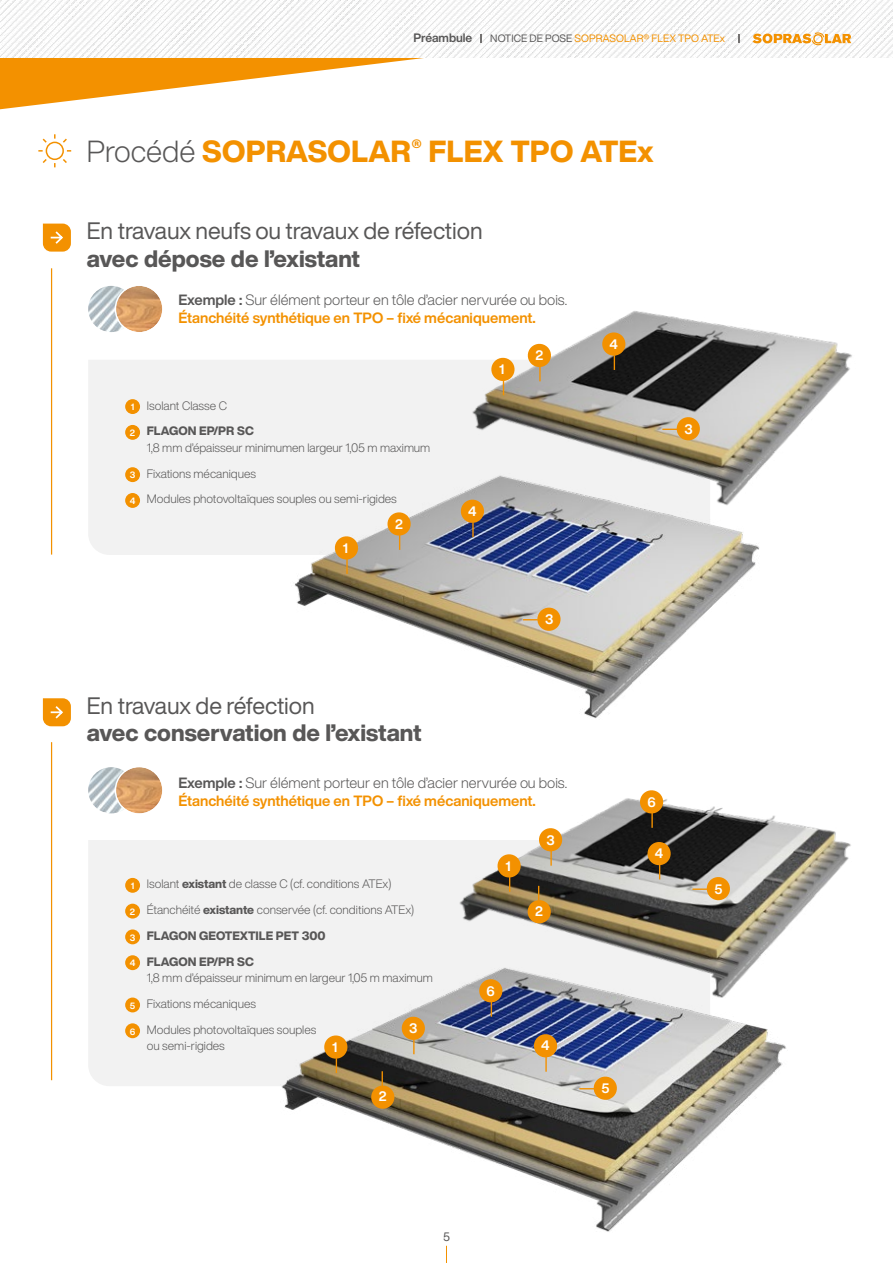
<style>
.page{position:relative;width:893px;height:1263px;background:#fff}
.page>*{position:absolute;margin:0;border:0;box-sizing:border-box;transform-origin:0 0}
.t1{font:800 30px "Helvetica Now Display";letter-spacing:.01em;color:#f39100}
.t2{font:23.4px "Helvetica Now Display";letter-spacing:-.01em;color:#585757}
.t3{font:800 23.4px "Helvetica Now Display";color:#585757}
.t4{font:300 14.7px/18px "Helvetica Now Display";color:#585757}
.t5{font:700 13.5px "Helvetica Now Display";color:#fff}
.t6{font:300 12px/25.8px "Helvetica Now Display";color:#585757}
.t7{font:700 12px "Helvetica Now Display";letter-spacing:-.005em;color:#585757}
.t8{font:12px "Helvetica Now Display";color:#585757}
.t9{font:10.5px "Helvetica Now Display";letter-spacing:.005em;color:#f39100}
.s1{color:#585757}
.s2{font-weight:300;color:#585757}
.s3{font-weight:700}
.s4{font-weight:700;color:#f39100}
.s5{font-weight:700;font-size:9px;color:#fff}
.s6{font-weight:800}
</style>
<div class="page">
<svg style="left:446px;top:1246px;width:1px;height:17px"></svg>
<svg style="left:0;top:58px;width:424px;height:51px"></svg>
<div style="left:88px;top:360px;width:375px;height:195px;background:#f2f2f2"></div>
<div style="left:88px;top:840px;width:364px;height:246px;background:#f2f2f2"></div>
<div style="left:125px;top:399px;width:15px;height:15px;background:#f39100;border-radius:50%"></div>
<div style="left:125px;top:425px;width:15px;height:15px;background:#f39100;border-radius:50%"></div>
<div style="left:125px;top:467px;width:15px;height:15px;background:#f39100;border-radius:50%"></div>
<div style="left:125px;top:493px;width:15px;height:15px;background:#f39100;border-radius:50%"></div>
<div style="left:125px;top:878px;width:15px;height:15px;background:#f39100;border-radius:50%"></div>
<div style="left:125px;top:904px;width:15px;height:14px;background:#f39100;border-radius:50%"></div>
<div style="left:125px;top:929px;width:15px;height:15px;background:#f39100;border-radius:50%"></div>
<div style="left:125px;top:955px;width:15px;height:15px;background:#f39100;border-radius:50%"></div>
<div style="left:125px;top:997px;width:15px;height:15px;background:#f39100;border-radius:50%"></div>
<div style="left:125px;top:1023px;width:15px;height:15px;background:#f39100;border-radius:50%"></div>
<svg style="left:38px;top:134px;width:34px;height:34px"></svg>
<img style="left:463px;top:311px;width:389px;height:162px">
<svg style="left:601px;top:331px;width:26px;height:39px"></svg>
<svg style="left:490px;top:357px;width:26px;height:38px"></svg>
<svg style="left:527px;top:343px;width:25px;height:38px"></svg>
<svg style="left:662px;top:416px;width:39px;height:25px"></svg>
<img style="left:290px;top:473px;width:469px;height:246px">
<svg style="left:460px;top:498px;width:25px;height:39px"></svg>
<svg style="left:334px;top:535px;width:25px;height:39px"></svg>
<svg style="left:523px;top:606px;width:39px;height:26px"></svg>
<svg style="left:386px;top:511px;width:26px;height:39px"></svg>
<img style="left:452px;top:798px;width:399px;height:169px">
<svg style="left:496px;top:827px;width:67px;height:97px"></svg>
<svg style="left:692px;top:876px;width:39px;height:25px"></svg>
<svg style="left:639px;top:790px;width:25px;height:38px"></svg>
<svg style="left:646px;top:841px;width:26px;height:38px"></svg>
<img style="left:280px;top:967px;width:506px;height:265px">
<svg style="left:323px;top:1034px;width:26px;height:39px"></svg>
<svg style="left:370px;top:1071px;width:26px;height:39px"></svg>
<svg style="left:401px;top:1015px;width:25px;height:39px"></svg>
<svg style="left:579px;top:1075px;width:39px;height:26px"></svg>
<svg style="left:478px;top:978px;width:26px;height:39px"></svg>
<svg style="left:533px;top:1033px;width:25px;height:39px"></svg>
<img style="left:88px;top:286px;width:46px;height:46px;border-radius:23px">
<img style="left:88px;top:767px;width:46px;height:46px;border-radius:23px">
<img style="left:116px;top:286px;width:46px;height:46px;border-radius:23px">
<div style="left:115px;top:284px;width:49px;height:49px;border:1px solid #fff;border-radius:50%"></div>
<img style="left:116px;top:767px;width:46px;height:46px;border-radius:23px">
<div style="left:115px;top:766px;width:49px;height:49px;border:1px solid #fff;border-radius:50%"></div>
<hr style="left:51px;top:268px;width:1px;height:287px;background:#f39100">
<hr style="left:51px;top:742px;width:1px;height:338px;background:#f39100">
<svg style="left:43px;top:224px;width:28px;height:28px"></svg>
<svg style="left:43px;top:698px;width:28px;height:28px"></svg>
<img style="left:0;top:0;width:893px;height:58px">
<svg style="left:752px;top:32px;width:99px;height:13px"></svg>
<p class="t7" style="left:413px;top:29px;width:60px">Préambule</p>
<p class="t9" style="left:490px;top:31px;width:236px"><span class="s1">NOTICE DE POSE</span> SOPRASOLAR® FLEX TPO ATEx</p>
<h1 class="t1" style="left:87px;top:131px;width:568px"><span class="s2">Procédé</span> SOPRASOLAR<sup>®</sup> FLEX TPO ATEx</h1>
<h2 class="t2" style="left:87px;top:214px;width:397px">En travaux neufs ou travaux de réfection</h2>
<h2 class="t3" style="left:87px;top:242px;width:275px">avec dépose de l’existant</h2>
<p class="t4" style="left:178px;top:291px;width:390px"><span class="s3">Exemple :</span> Sur élément porteur en tôle d’acier nervurée ou bois.<br><span class="s4">Étanchéité synthétique en TPO – fixé mécaniquement.</span></p>
<p class="t6" style="left:130px;top:392px;width:125px"><span class="s5">1</span> Isolant Classe C<br><span class="s5">2</span> <span class="s6">FLAGON EP/PR SC</span></p>
<p class="t6" style="left:130px;top:434px;width:302px;text-indent:17px">1,8 mm d’épaisseur minimumen largeur 1,05 m maximum<br><span class="s5">3</span> Fixations mécaniques<br><span class="s5">4</span> Modules photovoltaïques souples ou semi-rigides</p>
<p class="t5" style="left:343px;top:539px;width:7px">1</p>
<p class="t5" style="left:395px;top:515px;width:9px">2</p>
<h2 class="t2" style="left:87px;top:689px;width:229px">En travaux de réfection</h2>
<h2 class="t3" style="left:87px;top:717px;width:336px">avec conservation de l’existant</h2>
<p class="t5" style="left:499px;top:360px;width:7px">1</p>
<p class="t5" style="left:535px;top:346px;width:9px">2</p>
<p class="t5" style="left:468px;top:502px;width:10px">4</p>
<p class="t5" style="left:545px;top:610px;width:10px">3</p>
<p class="t4" style="left:178px;top:773px;width:390px"><span class="s3">Exemple :</span> Sur élément porteur en tôle d’acier nervurée ou bois.<br><span class="s4">Étanchéité synthétique en TPO – fixé mécaniquement.</span></p>
<p class="t6" style="left:130px;top:871px;width:286px"><span class="s5">1</span> Isolant <span class="s6">existant</span> de classe C (cf. conditions ATEx)<br><span class="s5">2</span> Étanchéité <span class="s6">existante</span> conservée (cf. conditions ATEx)<br><span class="s5">3</span> <span class="s6">FLAGON GEOTEXTILE PET 300<br></span><span class="s5">4</span> <span class="s6">FLAGON EP/PR SC</span></p>
<p class="t6" style="left:130px;top:965px;width:305px;text-indent:17px">1,8 mm d’épaisseur minimum en largeur 1,05 m maximum<br><span class="s5">5</span> Fixations mécaniques<br><span class="s5">6</span> Modules photovoltaïques souples</p>
<p class="t6" style="left:147px;top:1033px;width:80px">ou semi-rigides</p>
<p class="t5" style="left:409px;top:1019px;width:10px">3</p>
<p class="t5" style="left:332px;top:1038px;width:7px">1</p>
<p class="t5" style="left:379px;top:1087px;width:9px">2</p>
<p class="t5" style="left:505px;top:857px;width:7px">1</p>
<p class="t5" style="left:546px;top:830px;width:10px">3</p>
<p class="t5" style="left:535px;top:902px;width:9px">2</p>
<p class="t5" style="left:487px;top:981px;width:10px">6</p>
<p class="t5" style="left:541px;top:1036px;width:10px">4</p>
<p class="t5" style="left:610px;top:335px;width:10px">4</p>
<p class="t5" style="left:684px;top:420px;width:10px">3</p>
<p class="t5" style="left:647px;top:792px;width:10px">6</p>
<p class="t5" style="left:655px;top:844px;width:10px">4</p>
<p class="t5" style="left:715px;top:880px;width:10px">5</p>
<p class="t5" style="left:601px;top:1079px;width:10px">5</p>
<p class="t8" style="left:443px;top:1229px;width:8px">5</p>
</div>
